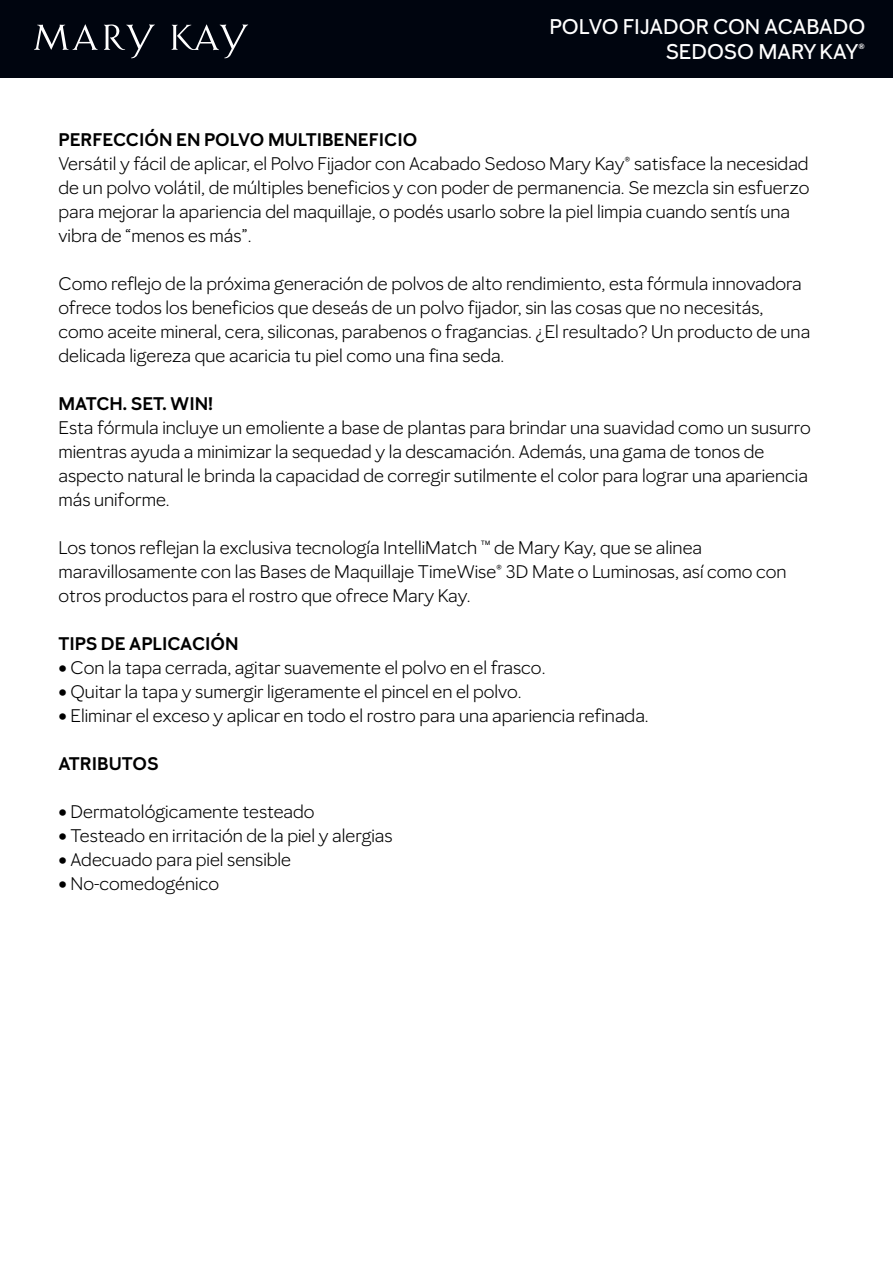
<style>
.page{position:relative;width:893px;height:1263px;background:#fff}
.page>*{position:absolute;margin:0;border:0;box-sizing:border-box;transform-origin:0 0}
.t1{font:500 21px/25.2px "Mary Kay Sans";color:#fff;text-align:right}
.t2{font:18px/24px "Mary Kay Sans";color:#000}
.t3{font:600 18px "Mary Kay Sans";color:#000}
</style>
<div class="page">
<div style="left:0;top:0;width:893px;height:78px;background:#00050f"></div>
<svg style="left:34px;top:24px;width:64px;height:26px"></svg>
<svg style="left:104px;top:24px;width:51px;height:34px"></svg>
<svg style="left:171px;top:24px;width:77px;height:34px"></svg>
<p class="t1" style="left:550px;top:14px;width:317px">POLVO FIJADOR CON ACABADO<br>SEDOSO MARY KAY®</p>
<p class="t3" style="left:58px;top:128px;width:360px">PERFECCIÓN EN POLVO MULTIBENEFICIO</p>
<p class="t2" style="left:58px;top:151px;width:753px">Versátil y fácil de aplicar, el Polvo Fijador con Acabado Sedoso Mary Kay® satisface la necesidad de un polvo volátil, de múltiples beneficios y con poder de permanencia. Se mezcla sin esfuerzo para mejorar la apariencia del maquillaje, o podés usarlo sobre la piel limpia cuando sentís una vibra de “menos es más”.</p>
<p class="t2" style="left:58px;top:271px;width:753px">Como reflejo de la próxima generación de polvos de alto rendimiento, esta fórmula innovadora ofrece todos los beneficios que deseás de un polvo fijador, sin las cosas que no necesitás, como aceite mineral, cera, siliconas, parabenos o fragancias. ¿El resultado? Un producto de una delicada ligereza que acaricia tu piel como una fina seda.</p>
<p class="t3" style="left:58px;top:392px;width:156px">MATCH. SET. WIN!</p>
<p class="t2" style="left:58px;top:415px;width:754px">Esta fórmula incluye un emoliente a base de plantas para brindar una suavidad como un susurro mientras ayuda a minimizar la sequedad y la descamación. Además, una gama de tonos de aspecto natural le brinda la capacidad de corregir sutilmente el color para lograr una apariencia más uniforme.</p>
<p class="t2" style="left:58px;top:535px;width:730px">Los tonos reflejan la exclusiva tecnología IntelliMatch ™ de Mary Kay, que se alinea maravillosamente con las Bases de Maquillaje TimeWise® 3D Mate o Luminosas, así como con otros productos para el rostro que ofrece Mary Kay.</p>
<p class="t3" style="left:58px;top:632px;width:182px">TIPS DE APLICACIÓN</p>
<p class="t2" style="left:58px;top:655px;width:488px">• Con la tapa cerrada, agitar suavemente el polvo en el frasco.</p>
<p class="t2" style="left:58px;top:679px;width:465px">• Quitar la tapa y sumergir ligeramente el pincel en el polvo.</p>
<p class="t2" style="left:58px;top:703px;width:592px">• Eliminar el exceso y aplicar en todo el rostro para una apariencia refinada.</p>
<p class="t3" style="left:58px;top:752px;width:102px">ATRIBUTOS</p>
<p class="t2" style="left:58px;top:799px;width:258px">• Dermatológicamente testeado</p>
<p class="t2" style="left:58px;top:823px;width:336px">• Testeado en irritación de la piel y alergias</p>
<p class="t2" style="left:58px;top:847px;width:234px">• Adecuado para piel sensible</p>
<p class="t2" style="left:58px;top:871px;width:162px">• No-comedogénico</p>
</div>
